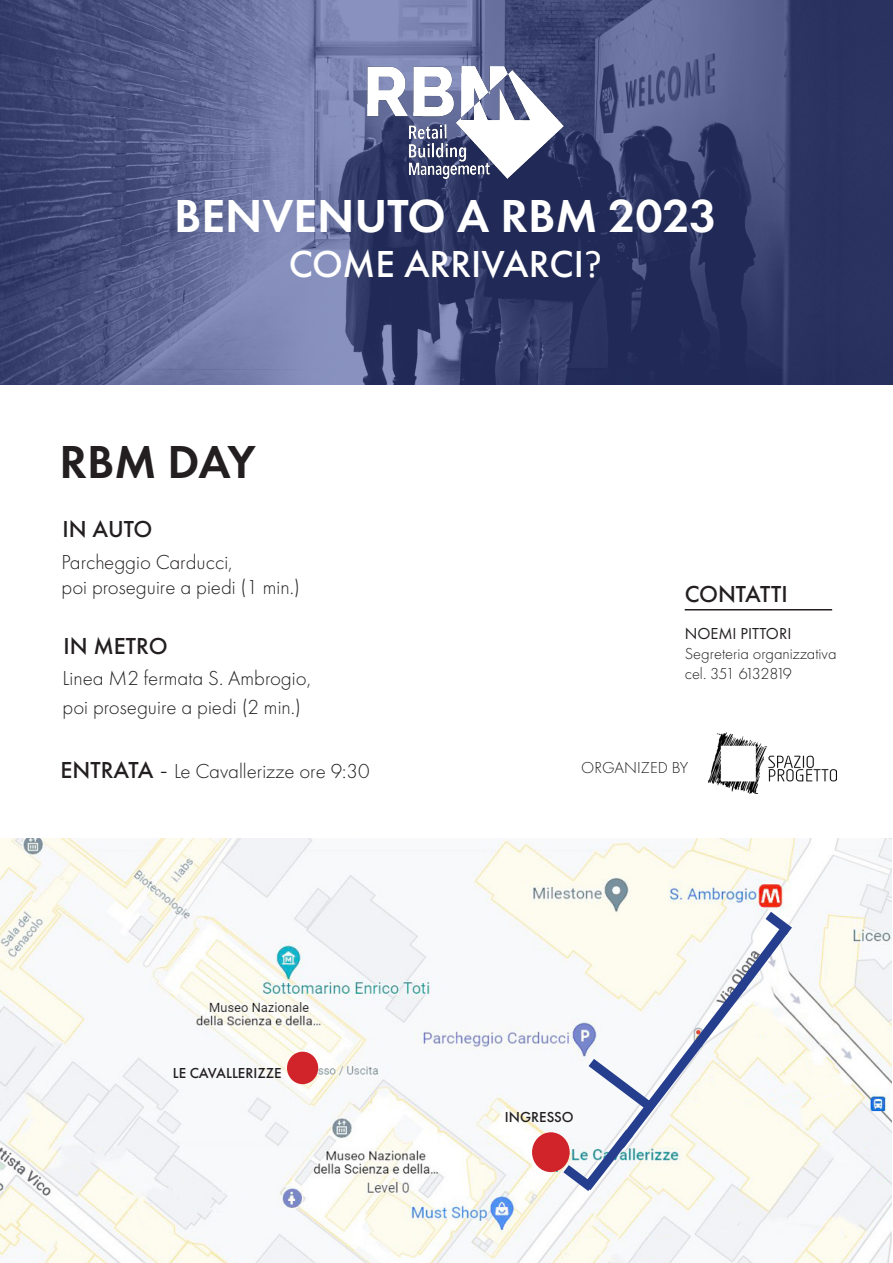
<style>
.page{position:relative;width:893px;height:1263px;background:#fff}
.page>*{position:absolute;margin:0;border:0;box-sizing:border-box;transform-origin:0 0}
.t1{font:600 48px "Futura PT";color:#fff}
.t2{font:600 48px "Futura PT";letter-spacing:-.01em;color:#231f20}
.t3{font:500 39px "Futura PT";color:#fff}
.t4{font:500 24px "Futura PT";color:#231f20}
.t5{font:300 21px "Futura PT";color:#231f20}
.t6{font:300 16.5px "Futura PT";color:#231f20}
.t7{font:300 16.5px "Futura PT";letter-spacing:-.075em;color:#231f20}
.t8{font:16.5px "Futura PT";color:#231f20}
.t9{font:500 15px "Futura PT";color:#231f20}
.s1{font-family:"Calibri";font-weight:400}
.s2{font-weight:500;font-size:24px}
.s3{font-size:27px}
</style>
<div class="page">
<img style="left:0;top:0;width:893px;height:385px">
<img style="left:367px;top:66px;width:197px;height:112px">
<hr style="left:685px;top:609px;width:147px;height:1px;background:#231f20">
<img style="left:708px;top:733px;width:128px;height:60px">
<img style="left:0;top:838px;width:892px;height:425px">
<div style="left:532px;top:1132px;width:38px;height:40px;background:#d1232a;border-radius:50%"></div>
<svg style="left:553px;top:903px;width:249px;height:297px"></svg>
<div style="left:287px;top:1052px;width:31px;height:32px;background:#d1232a;border-radius:50%"></div>
<p class="t1" style="left:174px;top:186px;width:544px">BENVENUTO A RBM 2023</p>
<p class="t3" style="left:289px;top:241px;width:315px">COME ARRIVARCI<span class="s1">?</span></p>
<p class="t2" style="left:60px;top:432px;width:198px">RBM DAY</p>
<p class="t4" style="left:63px;top:515px;width:91px">IN AUTO</p>
<p class="t5" style="left:61px;top:550px;width:172px">Parcheggio Carducci,</p>
<p class="t5" style="left:61px;top:575px;width:240px">poi proseguire a piedi (1 min.)</p>
<p class="t4" style="left:64px;top:631px;width:106px">IN METRO</p>
<p class="t5" style="left:63px;top:666px;width:250px">Linea M2 fermata S. Ambrogio,</p>
<p class="t5" style="left:63px;top:695px;width:240px">poi proseguire a piedi (2 min.)</p>
<p class="t5" style="left:61px;top:759px;width:310px"><span class="s2">ENTRATA</span> <span class="s3">-</span> Le Cavallerizze ore 9:30</p>
<p class="t9" style="left:173px;top:1063px;width:110px">LE CAVALLERIZZE</p>
<p class="t4" style="left:685px;top:580px;width:104px">CONTATTI</p>
<p class="t8" style="left:685px;top:624px;width:108px">NOEMI PITTORI</p>
<p class="t6" style="left:685px;top:644px;width:153px">Segreteria organizzativa</p>
<p class="t7" style="left:685px;top:664px;width:109px">cel. 351 6132819</p>
<p class="t6" style="left:581px;top:758px;width:109px">ORGANIZED BY</p>
<p class="t9" style="left:505px;top:1108px;width:70px">INGRESSO</p>
</div>
